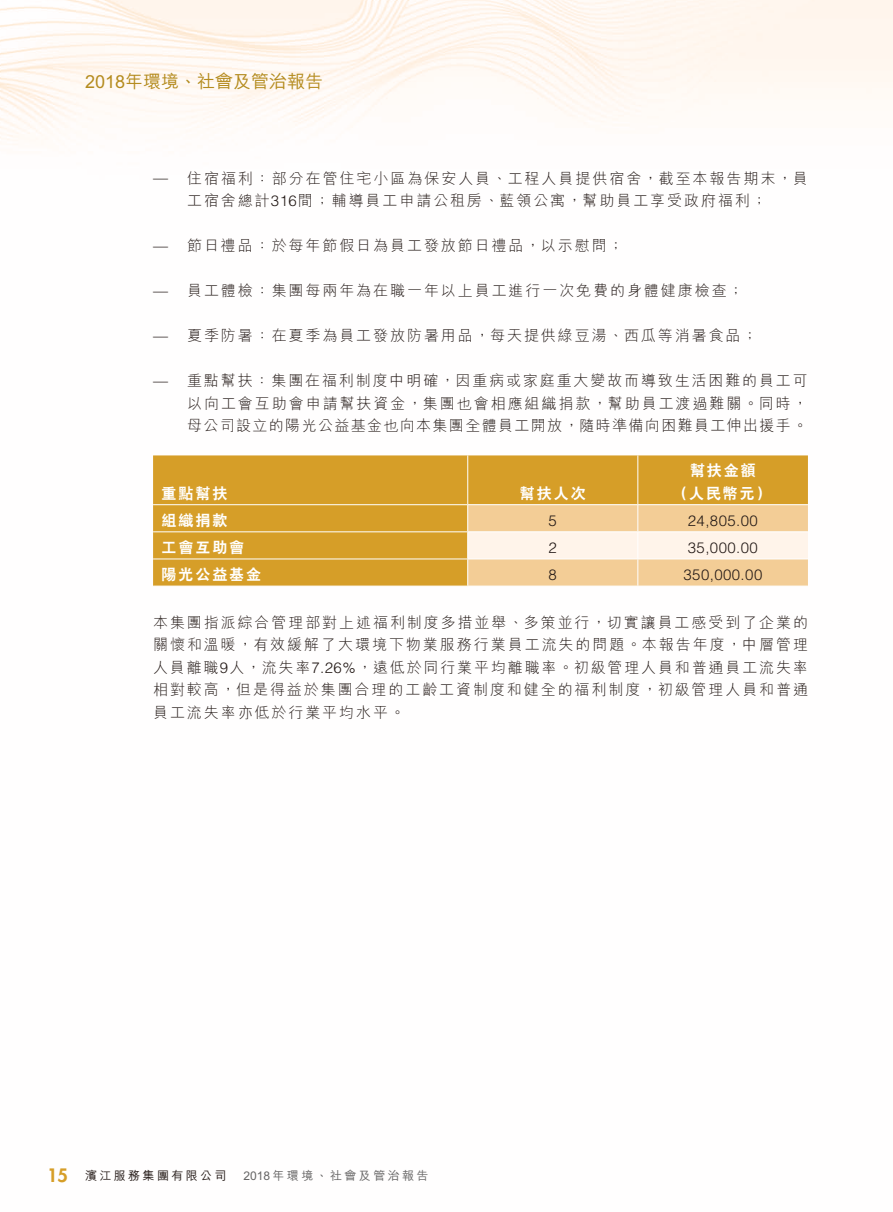
<style>
.page{position:relative;width:893px;height:1212px;background:#fff}
.page>*{position:absolute;margin:0;border:0;box-sizing:border-box;transform-origin:0 0}
.t1{font:500 18px "M Hei HK";color:#b48b1e}
.t2{font:800 18px "Futura Std";color:#d69e28}
.t3{font:300 15px/22.5px "M Hei HK";letter-spacing:.13em;color:#231916;text-align:justify}
.t4{font:300 15px/22.5px "M Hei HK";letter-spacing:.09em;color:#231916}
.t5{font:300 15px "Helvetica LT Std";letter-spacing:.03em;color:#231916}
.t6{font:800 15px/22.5px "C Hei 2 HK";letter-spacing:.13em;color:#fff;text-align:center}
.t7{font:500 12px "M Hei HK";letter-spacing:.2em;color:#666565}
.t8{font:500 12px "M Hei HK";letter-spacing:.2em;color:#231916}
.s1{font-family:"Helvetica LT Std"}
</style>
<div class="page">
<img style="left:0;top:0;width:893px;height:145px">
<div style="left:153px;top:455px;width:655px;height:131px;background:#d69e28"></div>
<hr style="left:467px;top:455px;width:1px;height:49px;background:#fff">
<hr style="left:637px;top:455px;width:1px;height:49px;background:#fff">
<hr style="left:153px;top:504px;width:315px;height:1px;background:#fff">
<hr style="left:468px;top:504px;width:170px;height:1px;background:#fff">
<hr style="left:638px;top:504px;width:170px;height:1px;background:#fff">
<hr style="left:153px;top:531px;width:315px;height:1px;background:#fff">
<hr style="left:153px;top:559px;width:315px;height:1px;background:#fff">
<svg style="left:467px;top:505px;width:341px;height:81px;background:#f7dbb4"></svg>
<p class="t1" style="left:85px;top:69px;width:240px">2018年環境、社會及管治報告</p>
<p class="t5" style="left:153px;top:168px;width:16px">—</p>
<p class="t5" style="left:153px;top:236px;width:16px">—</p>
<p class="t5" style="left:153px;top:281px;width:16px">—</p>
<p class="t5" style="left:153px;top:326px;width:16px">—</p>
<p class="t5" style="left:153px;top:371px;width:16px">—</p>
<p class="t3" style="left:187px;top:167px;width:622px">住宿福利：部分在管住宅小區為保安人員、工程人員提供宿舍，截至本報告期末，員</p>
<p class="t3" style="left:187px;top:189px;width:581px">工宿舍總計<span class="s1">316</span>間；輔導員工申請公租房、藍領公寓，幫助員工享受政府福利;</p>
<p class="t3" style="left:187px;top:234px;width:438px">節日禮品：於每年節假日為員工發放節日禮品，以示慰問;</p>
<p class="t3" style="left:187px;top:279px;width:558px">員工體檢：集團每兩年為在職一年以上員工進行一次免費的身體健康檢查;</p>
<p class="t3" style="left:187px;top:324px;width:572px">夏季防暑：在夏季為員工發放防暑用品，每天提供綠豆湯、西瓜等消暑食品;</p>
<p class="t3" style="left:187px;top:369px;width:622px">重點幫扶：集團在福利制度中明確，因重病或家庭重大變故而導致生活困難的員工可</p>
<p class="t4" style="left:187px;top:392px;width:622px">以向工會互助會申請幫扶資金，集團也會相應組織捐款，幫助員工渡過難關。同時，母公司設立的陽光公益基金也向本集團全體員工開放，隨時準備向困難員工伸出援手。</p>
<p class="t6" style="left:162px;top:482px;width:67px">重點幫扶</p>
<p class="t6" style="left:162px;top:509px;width:67px">組織捐款</p>
<p class="t6" style="left:520px;top:482px;width:67px">幫扶人次</p>
<p class="t5" style="left:549px;top:511px;width:10px">5</p>
<p class="t6" style="left:673px;top:459px;width:100px">幫扶金額<br>（人民幣元(</p>
<p class="t5" style="left:688px;top:511px;width:72px">24,805.00</p>
<p class="t6" style="left:162px;top:536px;width:84px">工會互助會</p>
<p class="t5" style="left:549px;top:538px;width:10px">2</p>
<p class="t5" style="left:688px;top:538px;width:72px">35,000.00</p>
<p class="t6" style="left:162px;top:563px;width:101px">陽光公益基金</p>
<p class="t3" style="left:153px;top:611px;width:656px">本集團指派綜合管理部對上述福利制度多措並舉、多策並行，切實讓員工感受到了企業的關懷和溫暖，有效緩解了大環境下物業服務行業員工流失的問題。本報告年度，中層管理人員離職<span class="s1">9</span>人，流失率<span class="s1">7.26%</span>，遠低於同行業平均離職率。初級管理人員和普通員工流失率相對較高，但是得益於集團合理的工齡工資制度和健全的福利制度，初級管理人員和普通員工流失率亦低於行業平均水平。</p>
<p class="t5" style="left:549px;top:565px;width:10px">8</p>
<p class="t5" style="left:683px;top:565px;width:80px">350,000.00</p>
<p class="t2" style="left:47px;top:1164px;width:22px">15</p>
<p class="t8" style="left:85px;top:1167px;width:143px">濱江服務集團有限公司</p>
<p class="t7" style="left:243px;top:1167px;width:187px">2018年環境、社會及管治報告</p>
</div>
